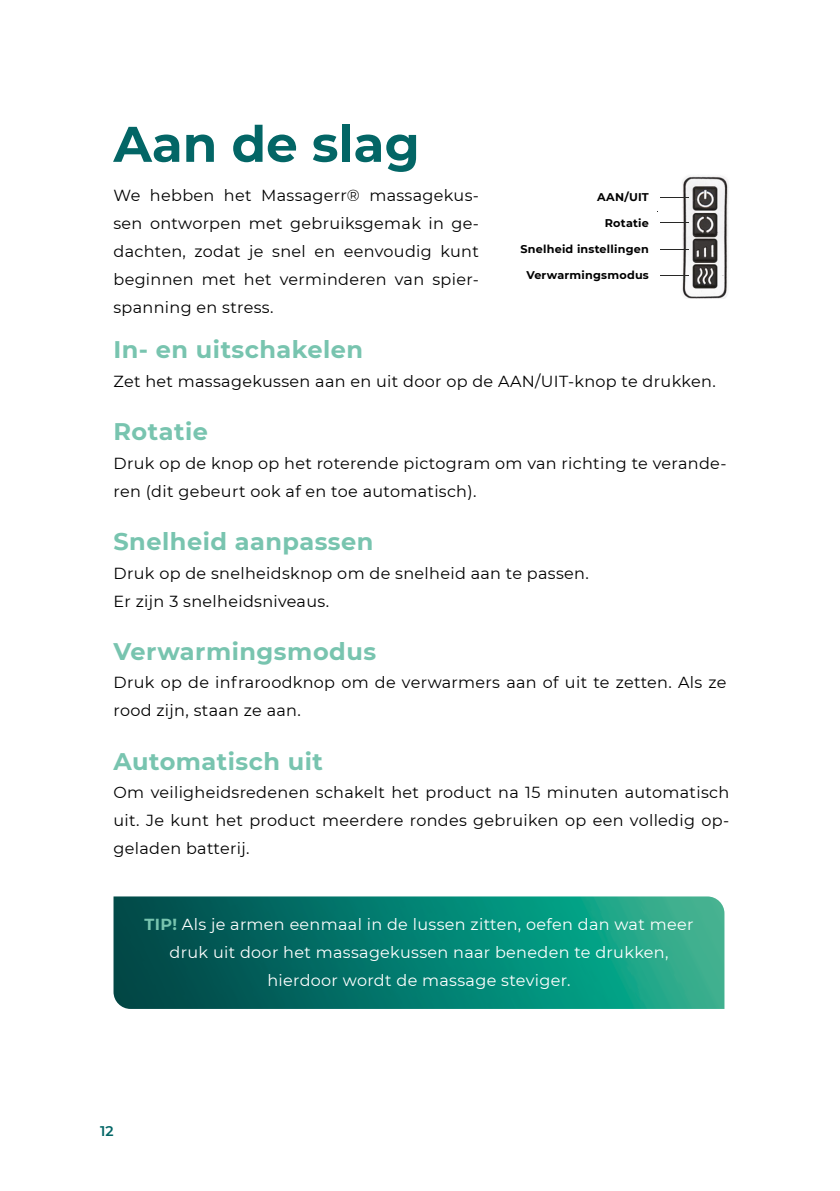
<style>
.page{position:relative;width:840px;height:1191px;background:#fff}
.page>*{position:absolute;margin:0;border:0;box-sizing:border-box;transform-origin:0 0}
.t1{font:700 50px "Montserrat";color:#036666}
.t2{font:700 24px "Montserrat";letter-spacing:.02em;color:#78c4af}
.t3{font:16px/28px "Montserrat";letter-spacing:.02em;color:#000}
.t4{font:16px/28px "Montserrat";letter-spacing:.02em;color:#fff;text-align:center}
.t5{font:600 14px "Montserrat";color:#036666}
.t6{font:700 11.2px "Montserrat";letter-spacing:.02em;color:#000}
.s1{font-weight:700;color:#78c4af}
</style>
<div class="page">
<img style="left:682px;top:176px;width:47px;height:123px">
<svg style="left:660px;top:197px;width:29px;height:1px"></svg>
<svg style="left:660px;top:222px;width:29px;height:1px"></svg>
<svg style="left:660px;top:249px;width:29px;height:1px"></svg>
<svg style="left:660px;top:275px;width:29px;height:1px"></svg>
<img style="left:113px;top:896px;width:611px;height:113px">
<h1 class="t1" style="left:113px;top:108px;width:307px">Aan de slag</h1>
<p class="t3" style="left:113px;top:180px;width:367px;text-align:justify">We hebben het Massagerr® massagekus&shy;sen ontworpen met gebruiksgemak in ge&shy;dachten, zodat je snel en eenvoudig kunt beginnen met het verminderen van spier&shy;spanning en stress.</p>
<p class="t6" style="left:597px;top:189px;width:53px">AAN/UIT</p>
<p class="t6" style="left:604px;top:215px;width:46px">Rotatie</p>
<p class="t6" style="left:520px;top:241px;width:130px">Snelheid instellingen</p>
<p class="t6" style="left:526px;top:267px;width:124px">Verwarmingsmodus</p>
<h2 class="t2" style="left:113px;top:332px;width:251px">In- en uitschakelen</h2>
<p class="t3" style="left:113px;top:366px;width:603px">Zet het massagekussen aan en uit door op de AAN/UIT-knop te drukken.</p>
<h2 class="t2" style="left:113px;top:414px;width:96px">Rotatie</h2>
<p class="t3" style="left:113px;top:448px;width:614px">Druk op de knop op het roterende pictogram om van richting te verande&shy;ren (dit gebeurt ook af en toe automatisch).</p>
<h2 class="t2" style="left:113px;top:524px;width:261px">Snelheid aanpassen</h2>
<p class="t3" style="left:113px;top:559px;width:476px">Druk op de snelheidsknop om de snelheid aan te passen.<br>Er zijn 3 snelheidsniveaus.</p>
<h2 class="t2" style="left:113px;top:633px;width:264px">Verwarmingsmodus</h2>
<p class="t3" style="left:113px;top:668px;width:614px">Druk op de infraroodknop om de verwarmers aan of uit te zetten. Als ze rood zijn, staan ze aan.</p>
<h2 class="t2" style="left:113px;top:744px;width:211px">Automatisch uit</h2>
<p class="t3" style="left:113px;top:778px;width:617px;text-align:justify">Om veiligheidsredenen schakelt het product na 15 minuten automatisch uit. Je kunt het product meerdere rondes gebruiken op een volledig op&shy;geladen batterij.</p>
<p class="t4" style="left:144px;top:909px;width:550px"><span class="s1">TIP!</span> Als je armen eenmaal in de lussen zitten, oefen dan wat meer druk uit door het massagekussen naar beneden te drukken, hierdoor wordt de massage steviger.</p>
<p class="t5" style="left:100px;top:1121px;width:15px">12</p>
</div>
